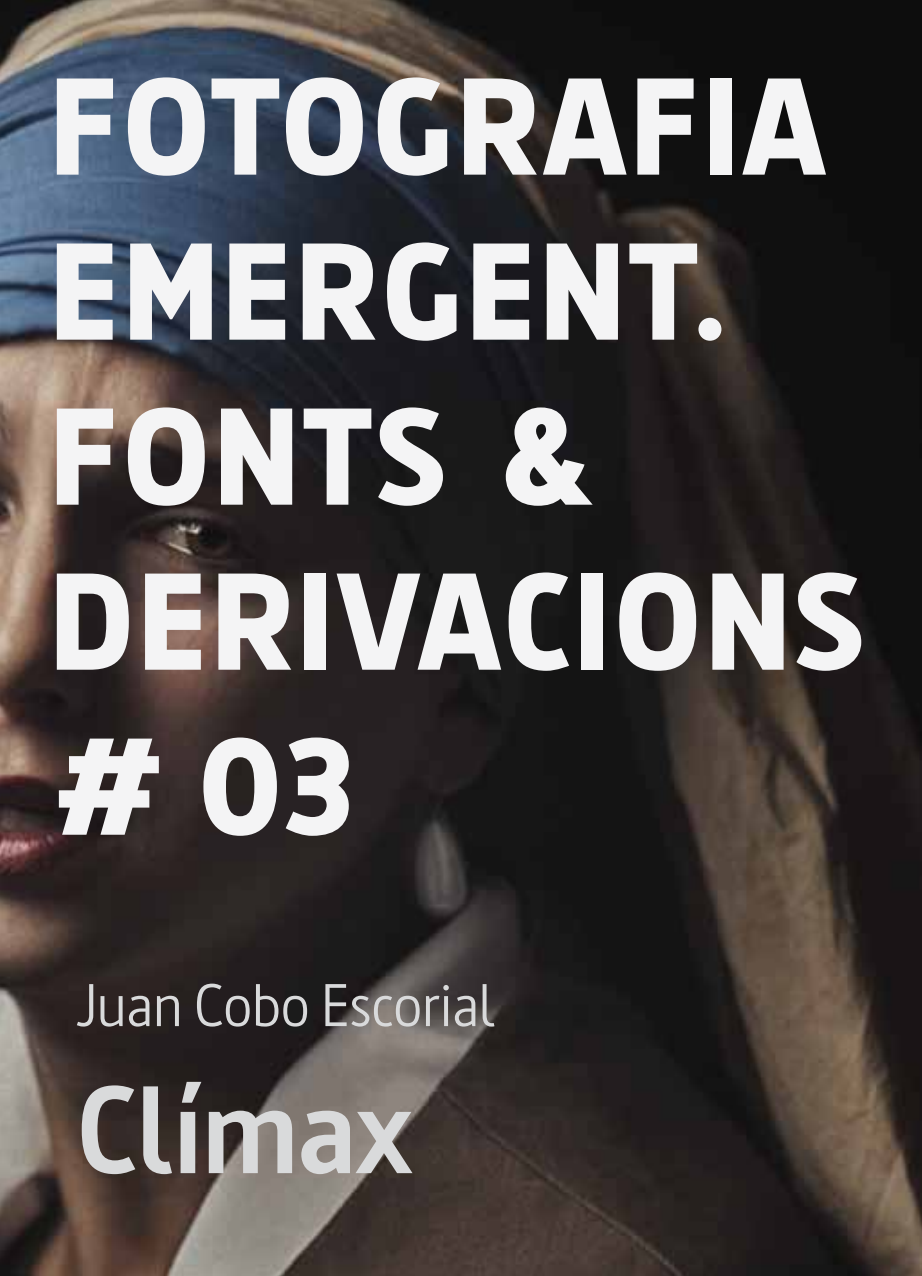
<style>
.page{position:relative;width:922px;height:1276px;background:#fff}
.page>*{position:absolute;margin:0;border:0;box-sizing:border-box;transform-origin:0 0}
.t1{font:900 135px/165px "Barna";letter-spacing:.02em;color:#f4f4f5}
.t2{font:700 122.5px "Barna";color:#d9dadb}
.t3{font:60px "Barna";color:#d9dadb}
</style>
<div class="page">
<img style="left:0;top:0;width:921px;height:1276px">
<p class="t1" style="left:49px;top:46px;width:815px">FOTOGRAFIA<br>EMERGENT.<br>FONTS &amp;<br>DERIVACIONS # 03</p>
<p class="t3" style="left:76px;top:969px;width:419px">Juan Cobo Escorial</p>
<p class="t2" style="left:76px;top:1056px;width:338px">Clímax</p>
</div>
